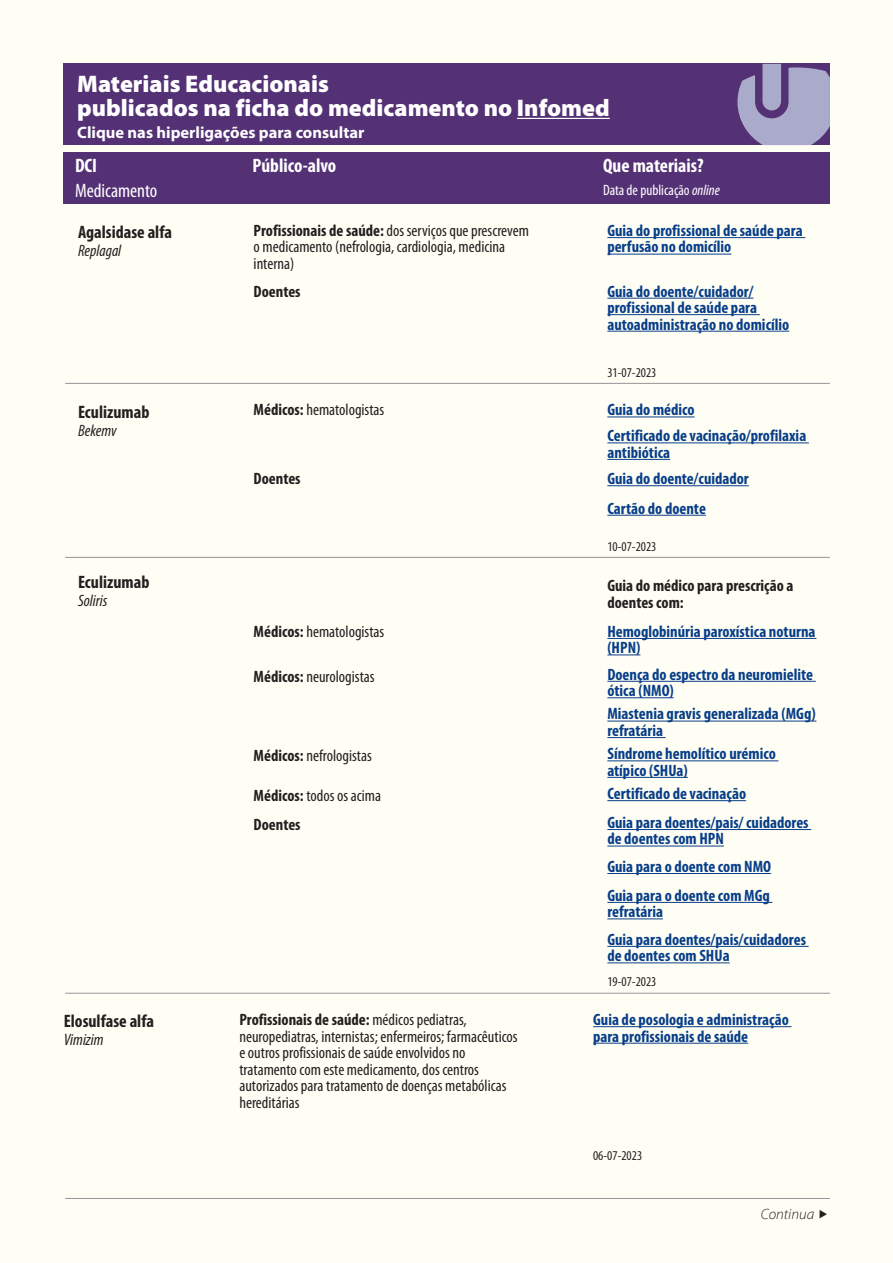
<style>
.page{position:relative;width:893px;height:1263px;background:#fffef4}
.page>*{position:absolute;margin:0;border:0;box-sizing:border-box;transform-origin:0 0}
.Título_Negrito{font:900 24px "Myriad Pro";color:#fff}
.Medicamento_DCI{font:700 condensed 19.5px "Myriad Pro";color:#fff}
.Público-alvo{font:700 condensed 19.5px "Myriad Pro";color:#fff}
.Medicamento{font:condensed 19.5px "Myriad Pro";color:#fff}
.DCI{font:700 condensed 19.5px "Myriad Pro";color:#fff}
.Medicamento_DCI-2{font:700 condensed 18px "Myriad Pro";color:#231f20}
.Materiais_com_link{font:700 condensed 16.5px/16.5px "Myriad Pro";color:#083e89}
.Médicos__Farmaceuticos__Doentes{font:condensed 16.5px/16.5px "Myriad Pro";color:#231f20}
.Médicos__Farmaceuticos__Doentes-2{font:700 condensed 16.5px/16.5px "Myriad Pro";color:#231f20}
.Medicamento_DCI-3{font:700 16.5px "Myriad Pro";color:#fff}
.Medicamento_DCI-4{font:italic condensed 16.5px "Myriad Pro";color:#231f20}
.Medicamento_DCI-5{font:condensed 15px "Myriad Pro";color:#fff}
.Autor{font:italic 300 15px "Myriad Pro";color:#231f20}
.Data_de_Publicação_online{font:condensed 13.5px "Myriad Pro";color:#231f20}
.s1{font-style:italic}
.s2{font-weight:700}
</style>
<div class="page">
<div style="left:64px;top:64px;width:766px;height:81px;background:#543175"></div>
<hr style="left:517px;top:118px;width:93px;height:1px;background:#fff">
<svg style="left:737px;top:64px;width:93px;height:81px"></svg>
<div style="left:64px;top:153px;width:766px;height:51px;background:#543175"></div>
<hr style="left:607px;top:237px;width:198px;height:1px;background:#083e89">
<hr style="left:607px;top:254px;width:124px;height:1px;background:#083e89">
<hr style="left:65px;top:383px;width:765px;height:1px;background:#939598">
<hr style="left:65px;top:1198px;width:765px;height:1px;background:#939598">
<hr style="left:607px;top:298px;width:146px;height:1px;background:#083e89">
<hr style="left:607px;top:314px;width:153px;height:1px;background:#083e89">
<hr style="left:607px;top:331px;width:182px;height:1px;background:#083e89">
<hr style="left:607px;top:416px;width:88px;height:1px;background:#083e89">
<hr style="left:65px;top:557px;width:765px;height:1px;background:#939598">
<hr style="left:607px;top:442px;width:202px;height:1px;background:#083e89">
<hr style="left:607px;top:459px;width:63px;height:1px;background:#083e89">
<hr style="left:607px;top:485px;width:142px;height:1px;background:#083e89">
<hr style="left:607px;top:515px;width:99px;height:1px;background:#083e89">
<hr style="left:65px;top:993px;width:765px;height:1px;background:#939598">
<hr style="left:607px;top:638px;width:209px;height:1px;background:#083e89">
<hr style="left:607px;top:654px;width:33px;height:1px;background:#083e89">
<hr style="left:607px;top:681px;width:209px;height:1px;background:#083e89">
<hr style="left:607px;top:697px;width:67px;height:1px;background:#083e89">
<hr style="left:607px;top:721px;width:209px;height:1px;background:#083e89">
<hr style="left:607px;top:737px;width:59px;height:1px;background:#083e89">
<hr style="left:607px;top:760px;width:171px;height:1px;background:#083e89">
<hr style="left:607px;top:777px;width:81px;height:1px;background:#083e89">
<hr style="left:607px;top:800px;width:139px;height:1px;background:#083e89">
<hr style="left:607px;top:829px;width:204px;height:1px;background:#083e89">
<hr style="left:607px;top:846px;width:117px;height:1px;background:#083e89">
<hr style="left:607px;top:873px;width:164px;height:1px;background:#083e89">
<hr style="left:607px;top:902px;width:165px;height:1px;background:#083e89">
<hr style="left:607px;top:918px;width:56px;height:1px;background:#083e89">
<hr style="left:607px;top:946px;width:202px;height:1px;background:#083e89">
<hr style="left:607px;top:962px;width:123px;height:1px;background:#083e89">
<hr style="left:593px;top:1026px;width:198px;height:1px;background:#083e89">
<hr style="left:593px;top:1043px;width:155px;height:1px;background:#083e89">
<p class="Título_Negrito" style="left:77px;top:70px;width:253px">Materiais Educacionais</p>
<p class="Título_Negrito" style="left:77px;top:94px;width:534px">publicados na ficha do medicamento no Infomed</p>
<p class="Medicamento_DCI-3" style="left:77px;top:123px;width:289px">Clique nas hiperligações para consultar</p>
<p class="DCI" style="left:75px;top:155px;width:24px">DCI</p>
<p class="Medicamento" style="left:75px;top:180px;width:84px">Medicamento</p>
<p class="Público-alvo" style="left:253px;top:155px;width:85px">Público-alvo</p>
<p class="Medicamento_DCI" style="left:603px;top:155px;width:102px">Que materiais?</p>
<p class="Medicamento_DCI-5" style="left:603px;top:182px;width:118px">Data de publicação <span class="s1">online</span></p>
<p class="Medicamento_DCI-2" style="left:78px;top:222px;width:96px">Agalsidase alfa</p>
<p class="Medicamento_DCI-4" style="left:78px;top:242px;width:45px">Replagal</p>
<p class="Médicos__Farmaceuticos__Doentes" style="left:254px;top:223px;width:277px"><span class="s2">Profissionais de saúde:</span> dos serviços que prescrevem o medicamento (nefrologia, cardiologia, medicina interna)</p>
<p class="Materiais_com_link" style="left:607px;top:222px;width:197px">Guia do profissional de saúde para perfusão no domicílio</p>
<p class="Médicos__Farmaceuticos__Doentes-2" style="left:254px;top:283px;width:48px">Doentes</p>
<p class="Materiais_com_link" style="left:607px;top:283px;width:183px">Guia do doente/cuidador/ profissional de saúde para autoadministração no domicílio</p>
<p class="Data_de_Publicação_online" style="left:607px;top:365px;width:51px">31-07-2023</p>
<p class="Medicamento_DCI-2" style="left:78px;top:402px;width:73px">Eculizumab</p>
<p class="Médicos__Farmaceuticos__Doentes" style="left:254px;top:402px;width:132px"><span class="s2">Médicos:</span> hematologistas</p>
<p class="Materiais_com_link" style="left:607px;top:402px;width:89px">Guia do médico</p>
<p class="Medicamento_DCI-4" style="left:78px;top:421px;width:40px">Bekemv</p>
<p class="Materiais_com_link" style="left:607px;top:428px;width:200px">Certificado de vacinação/profilaxia antibiótica</p>
<p class="Materiais_com_link" style="left:607px;top:471px;width:143px">Guia do doente/cuidador</p>
<p class="Materiais_com_link" style="left:607px;top:500px;width:100px">Cartão do doente</p>
<p class="Médicos__Farmaceuticos__Doentes-2" style="left:254px;top:471px;width:48px">Doentes</p>
<p class="Medicamento_DCI-2" style="left:78px;top:572px;width:73px">Eculizumab</p>
<p class="Medicamento_DCI-4" style="left:78px;top:592px;width:31px">Soliris</p>
<p class="Medicamento_DCI-2" style="left:64px;top:1011px;width:92px">Elosulfase alfa</p>
<p class="Medicamento_DCI-4" style="left:64px;top:1031px;width:41px">Vimizim</p>
<p class="Data_de_Publicação_online" style="left:607px;top:539px;width:51px">10-07-2023</p>
<p class="Médicos__Farmaceuticos__Doentes-2" style="left:607px;top:578px;width:188px">Guia do médico para prescrição a doentes com:</p>
<p class="Médicos__Farmaceuticos__Doentes" style="left:254px;top:623px;width:132px"><span class="s2">Médicos:</span> hematologistas</p>
<p class="Materiais_com_link" style="left:607px;top:623px;width:210px">Hemoglobinúria paroxística noturna (HPN)</p>
<p class="Materiais_com_link" style="left:607px;top:666px;width:207px">Doença do espectro da neuromielite ótica (NMO)</p>
<p class="Médicos__Farmaceuticos__Doentes" style="left:254px;top:668px;width:122px"><span class="s2">Médicos:</span> neurologistas</p>
<p class="Materiais_com_link" style="left:607px;top:706px;width:210px">Miastenia gravis generalizada (MGg) refratária</p>
<p class="Materiais_com_link" style="left:607px;top:746px;width:170px">Síndrome hemolítico urémico atípico (SHUa)</p>
<p class="Médicos__Farmaceuticos__Doentes" style="left:254px;top:748px;width:120px"><span class="s2">Médicos:</span> nefrologistas</p>
<p class="Médicos__Farmaceuticos__Doentes" style="left:254px;top:788px;width:129px"><span class="s2">Médicos:</span> todos os acima</p>
<p class="Materiais_com_link" style="left:607px;top:785px;width:140px">Certificado de vacinação</p>
<p class="Materiais_com_link" style="left:607px;top:814px;width:203px">Guia para doentes/pais/ cuidadores de doentes com HPN</p>
<p class="Médicos__Farmaceuticos__Doentes-2" style="left:254px;top:816px;width:48px">Doentes</p>
<p class="Materiais_com_link" style="left:607px;top:858px;width:165px">Guia para o doente com NMO</p>
<p class="Materiais_com_link" style="left:607px;top:887px;width:164px">Guia para o doente com MGg refratária</p>
<p class="Materiais_com_link" style="left:607px;top:931px;width:200px">Guia para doentes/pais/cuidadores de doentes com SHUa</p>
<p class="Data_de_Publicação_online" style="left:607px;top:975px;width:51px">19-07-2023</p>
<p class="Médicos__Farmaceuticos__Doentes" style="left:239px;top:1012px;width:280px"><span class="s2">Profissionais de saúde:</span> médicos pediatras, neuropediatras, internistas; enfermeiros; farmacêuticos e outros profissionais de saúde envolvidos no tratamento com este medicamento, dos centros autorizados para tratamento de doenças metabólicas hereditárias</p>
<p class="Materiais_com_link" style="left:593px;top:1011px;width:197px">Guia de posologia e administração para profissionais de saúde</p>
<p class="Data_de_Publicação_online" style="left:593px;top:1148px;width:51px">06-07-2023</p>
<p class="Autor" style="left:761px;top:1206px;width:55px">Continua</p>
</div>
